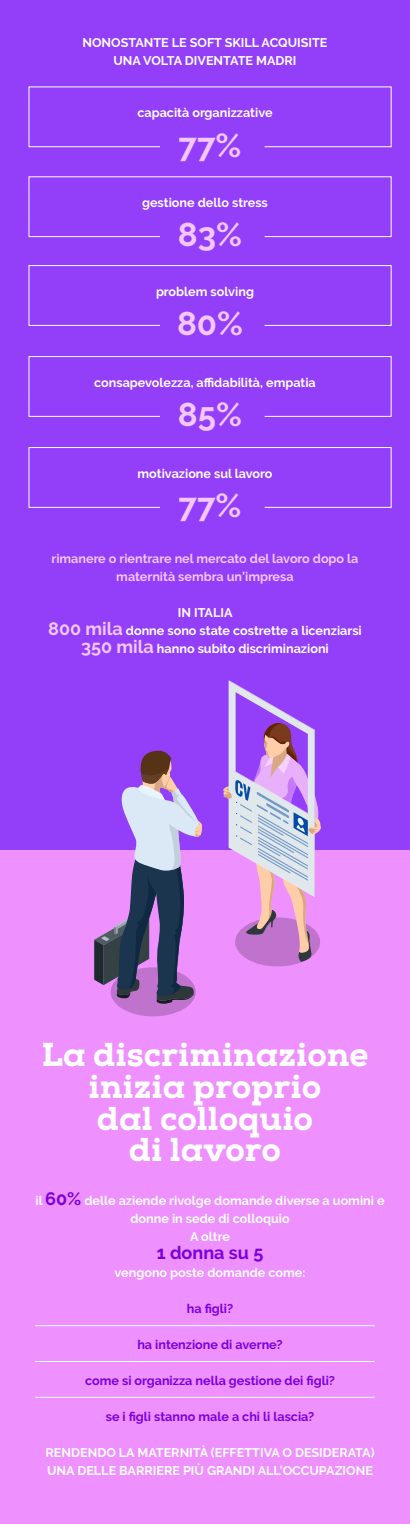
<style>
.page{position:relative;width:410px;height:1524px;background:#fff}
.page>*{position:absolute;margin:0;border:0;box-sizing:border-box;transform-origin:0 0}
.t1{font:800 33.09px/31.5px "Nexa Slab";color:#fff;text-align:center}
.t2{font:700 33px "Raleway";color:#f3c7ff}
.t3{font:700 18px "Raleway";color:#7a00de}
.t4{font:700 12.6px/18px "Raleway";color:#fff;text-align:center}
.t5{font:700 12.6px "Raleway";color:#7a00de}
.t6{font:700 12.6px/18px "Raleway";color:#f3c7ff;text-align:center}
.s1{font-size:18px;color:#f3c7ff}
.s2{font-size:18px;color:#7a00de}
</style>
<div class="page">
<div style="left:0;top:850px;width:410px;height:673px;background:#ef90ff"></div>
<div style="left:0;top:0;width:410px;height:850px;background:#933ef8"></div>
<svg style="left:29px;top:87px;width:362px;height:60px"></svg>
<svg style="left:29px;top:176px;width:362px;height:61px"></svg>
<svg style="left:29px;top:265px;width:362px;height:61px"></svg>
<svg style="left:29px;top:356px;width:362px;height:61px"></svg>
<svg style="left:29px;top:447px;width:362px;height:61px"></svg>
<svg style="left:223px;top:680px;width:98px;height:286px"></svg>
<svg style="left:94px;top:750px;width:108px;height:266px"></svg>
<hr style="left:35px;top:1325px;width:339px;height:1px;background:#fff">
<hr style="left:35px;top:1361px;width:339px;height:1px;background:#fff">
<hr style="left:35px;top:1397px;width:339px;height:1px;background:#fff">
<p class="t4" style="left:82px;top:34px;width:246px">NONOSTANTE LE SOFT SKILL ACQUISITE<br>UNA VOLTA DIVENTATE MADRI</p>
<p class="t4" style="left:137px;top:104px;width:137px">capacità organizzative</p>
<h2 class="t2" style="left:179px;top:126px;width:64px">77%</h2>
<p class="t4" style="left:142px;top:194px;width:127px">gestione dello stress</p>
<h2 class="t2" style="left:178px;top:216px;width:66px">83%</h2>
<p class="t4" style="left:156px;top:282px;width:99px">problem solving</p>
<h2 class="t2" style="left:177px;top:305px;width:68px">80%</h2>
<p class="t4" style="left:94px;top:373px;width:223px">consapevolezza, affidabilità, empatia</p>
<h2 class="t2" style="left:178px;top:396px;width:66px">85%</h2>
<p class="t4" style="left:138px;top:464px;width:136px">motivazione sul lavoro</p>
<h2 class="t2" style="left:179px;top:487px;width:64px">77%</h2>
<p class="t6" style="left:51px;top:550px;width:308px">rimanere o rientrare nel mercato del lavoro dopo la maternità sembra un’impresa</p>
<p class="t4" style="left:48px;top:604px;width:315px">IN ITALIA<br><span class="s1">800 mila</span> donne sono state costrette a licenziarsi<br><span class="s1">350 mila</span> hanno subìto discriminazioni</p>
<h1 class="t1" style="left:41px;top:1039px;width:329px">La discriminazione inizia proprio<br>dal colloquio<br>di lavoro</h1>
<p class="t4" style="left:35px;top:1191px;width:351px">il <span class="s2">60%</span> delle aziende rivolge domande diverse a uomini e donne in sede di colloquio<br>A oltre</p>
<h3 class="t3" style="left:157px;top:1242px;width:108px">1 donna su 5</h3>
<p class="t4" style="left:114px;top:1263px;width:192px">vengono poste domande come:</p>
<p class="t5" style="left:187px;top:1301px;width:48px">ha figli?</p>
<p class="t5" style="left:137px;top:1337px;width:147px">ha intenzione di averne?</p>
<p class="t5" style="left:85px;top:1373px;width:251px">come si organizza nella gestione dei figli?</p>
<p class="t5" style="left:106px;top:1409px;width:210px">se i figli stanno male a chi li lascia?</p>
<p class="t4" style="left:46px;top:1443px;width:330px;text-align:left">RENDENDO LA MATERNITÀ (EFFETTIVA O DESIDERATA)<br>UNA DELLE BARRIERE PIÙ GRANDI ALL’OCCUPAZIONE</p>
</div>
